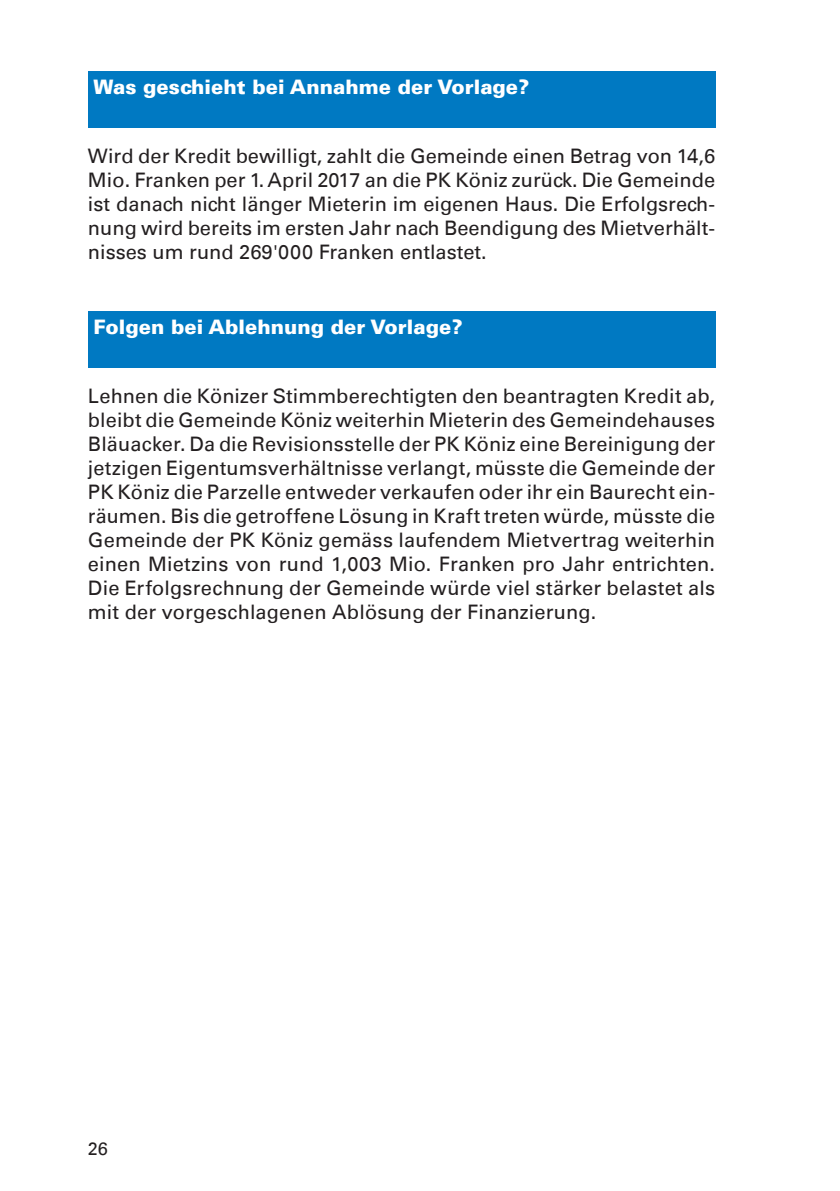
<style>
.page{position:relative;width:840px;height:1191px;background:#fff}
.page>*{position:absolute;margin:0;border:0;box-sizing:border-box;transform-origin:0 0}
.t1{font:20px/24px "Univers LT";color:#231f20;text-align:justify}
.t2{font:900 20px "Univers LT";color:#fff}
.t3{font:18px "Univers LT";color:#231f20}
</style>
<div class="page">
<div style="left:88px;top:71px;width:626px;height:57px;background:#0079c2"></div>
<div style="left:88px;top:311px;width:626px;height:57px;background:#0079c2"></div>
<p class="t2" style="left:94px;top:74px;width:437px">Was geschieht bei Annahme der Vorlage?</p>
<p class="t1" style="left:88px;top:144px;width:628px">Wird der Kredit bewilligt, zahlt die Gemeinde einen Betrag von 14,6<br>Mio. Franken per 1. April 2017 an die PK Köniz zurück. Die Gemeinde ist danach nicht länger Mieterin im eigenen Haus. Die Erfolgsrech&shy;nung wird bereits im ersten Jahr nach Beendigung des Mietverhält&shy;nisses um rund 269'000 Franken entlastet.</p>
<p class="t2" style="left:94px;top:314px;width:370px">Folgen bei Ablehnung der Vorlage?</p>
<p class="t1" style="left:88px;top:384px;width:628px">Lehnen die Könizer Stimmberechtigten den beantragten Kredit ab, bleibt die Gemeinde Köniz weiterhin Mieterin des Gemeindehauses Bläuacker. Da die Revisionsstelle der PK Köniz eine Bereinigung der jetzigen Eigentumsverhältnisse verlangt, müsste die Gemeinde der PK Köniz die Parzelle entweder verkaufen oder ihr ein Baurecht ein&shy;räumen. Bis die getroffene Lösung in Kraft treten würde, müsste die Gemeinde der PK Köniz gemäss laufendem Mietvertrag weiterhin einen Mietzins von rund 1,003 Mio. Franken pro Jahr entrichten.<br>Die Erfolgsrechnung der Gemeinde würde viel stärker belastet als mit der vorgeschlagenen Ablösung der Finanzierung.</p>
<p class="t3" style="left:88px;top:1137px;width:22px">26</p>
</div>
